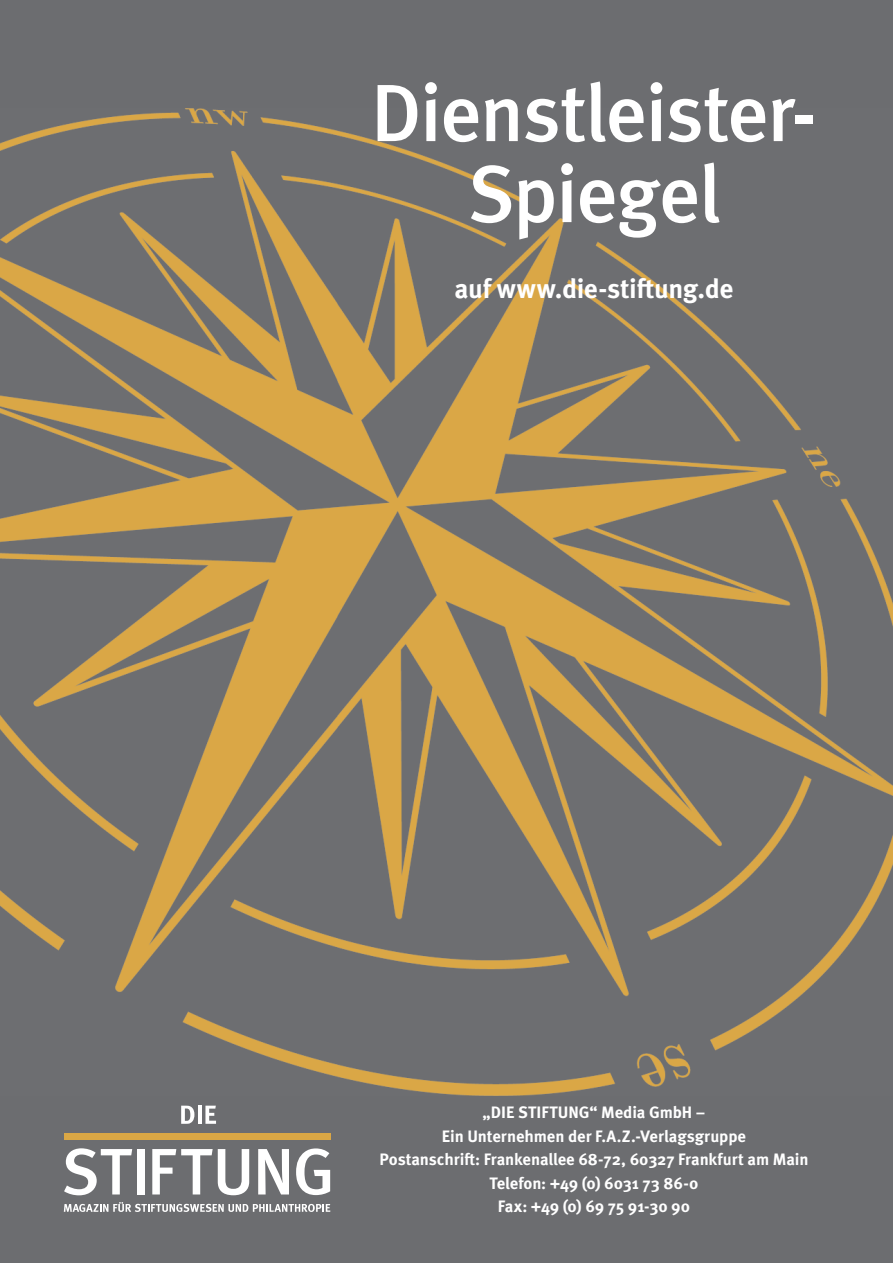
<style>
.page{position:relative;width:893px;height:1263px;background:#6c6d70}
.page>*{position:absolute;margin:0;border:0;box-sizing:border-box;transform-origin:0 0}
.Titel-01-weiß-zentri{font:500 81px/81px "Meta OT";letter-spacing:-.03em;color:#fff;text-align:center}
.Titel-02-weiß-zentri{font:700 27px "Meta OT";letter-spacing:-.015em;color:#fff}
.Titel-02-weiß-zentri-2{font:700 16.5px/23.4px "Meta OT";letter-spacing:-.005em;color:#fff;text-align:center}
</style>
<div class="page">
<img style="left:0;top:108px;width:893px;height:987px">
<svg style="left:64px;top:1202px;width:266px;height:10px"></svg>
<svg style="left:181px;top:1106px;width:13px;height:18px"></svg>
<hr style="left:198px;top:1106px;width:3px;height:18px;background:#fff">
<svg style="left:205px;top:1106px;width:11px;height:18px"></svg>
<svg style="left:64px;top:1148px;width:68px;height:47px"></svg>
<div style="left:137px;top:1149px;width:8px;height:45px;background:#fff"></div>
<svg style="left:152px;top:1149px;width:97px;height:46px"></svg>
<svg style="left:258px;top:1149px;width:31px;height:45px"></svg>
<svg style="left:296px;top:1148px;width:34px;height:47px"></svg>
<div style="left:64px;top:1133px;width:266px;height:6px;background:#daa745"></div>
<p class="Titel-01-weiß-zentri" style="left:371px;top:74px;width:448px">Dienstleister-<br>Spiegel</p>
<p class="Titel-02-weiß-zentri" style="left:455px;top:271px;width:280px">auf www.die-stiftung.de</p>
<p class="Titel-02-weiß-zentri-2" style="left:379px;top:1101px;width:431px">„DIE STIFTUNG“ Media GmbH –<br>Ein Unternehmen der F.A.Z.-Verlagsgruppe<br>Postanschrift: Frankenallee 68-72, 60327 Frankfurt am Main Telefon: +49 (0) 6031 73 86-0<br>Fax: +49 (0) 69 75 91-30 90</p>
</div>
